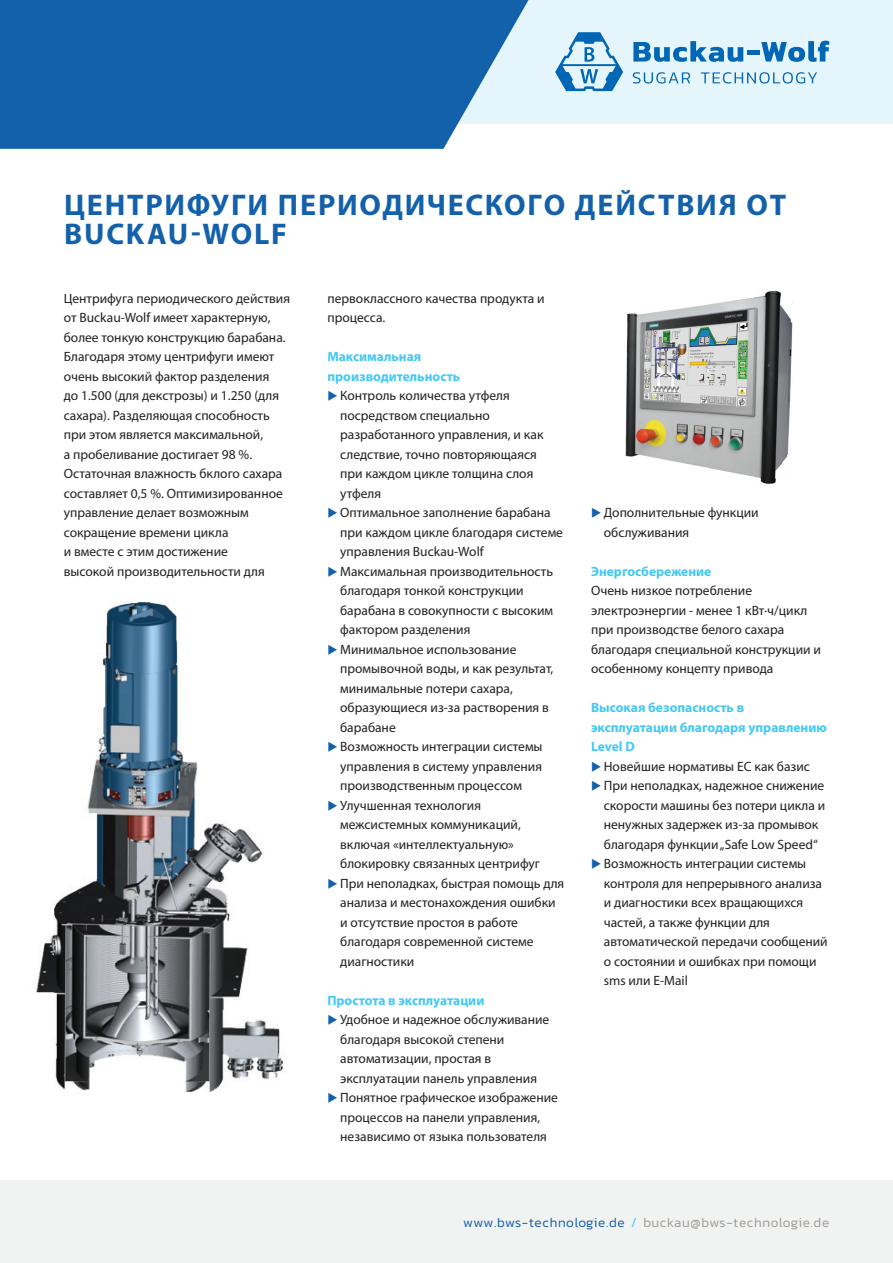
<style>
.page{position:relative;width:893px;height:1263px;background:#fff}
.page>*{position:absolute;margin:0;border:0;box-sizing:border-box;transform-origin:0 0}
.t1{font:700 30px/29.2px "Myriad Pro";letter-spacing:.06em;color:#1361ab}
.t2{font:13.5px/19.5px "Myriad Pro";color:#231f20}
.t3{font:700 13.5px/19.5px "Myriad Pro";color:#44c8f4}
.t4{font:300 13.5px "Kanit";letter-spacing:.05em;color:#9f9b95}
.s1{color:#1361ab}
.s2{color:#44c8f4}
</style>
<div class="page">
<div style="left:435px;top:0;width:458px;height:123px;background:#e5f5fc"></div>
<div style="left:0;top:1180px;width:893px;height:83px;background:#f1f3f2"></div>
<svg style="left:633px;top:41px;width:110px;height:21px"></svg>
<hr style="left:747px;top:51px;width:12px;height:4px;background:#0166b3">
<svg style="left:761px;top:41px;width:68px;height:21px"></svg>
<svg style="left:633px;top:72px;width:57px;height:12px"></svg>
<svg style="left:701px;top:72px;width:116px;height:12px"></svg>
<svg style="left:555px;top:32px;width:68px;height:59px"></svg>
<svg style="left:0;top:0;width:528px;height:149px;background:#246db1"></svg>
<img style="left:625px;top:290px;width:168px;height:194px">
<img style="left:36px;top:601px;width:247px;height:492px">
<h1 class="t1" style="left:64px;top:189px;width:724px">ЦЕНТРИФУГИ ПЕРИОДИЧЕСКОГО ДЕЙСТВИЯ ОТ<br>BUCKAU-WOLF</h1>
<p class="t2" style="left:64px;top:288px;width:228px">Центрифуга периодического действия от Buckau-Wolf имеет характерную, более тонкую конструкцию барабана.<br>Благодаря этому центрифуги имеют очень высокий фактор разделения<br>до 1.500 (для декстрозы) и 1.250 (для сахара). Разделяющая способность при этом является максимальной,<br>а пробеливание достигает 98 %.<br>Остаточная влажность бклого сахара составляет 0,5 %. Оптимизированное управление делает возможным сокращение времени цикла<br>и вместе с этим достижение<br>высокой производительности для</p>
<p class="t2" style="left:327px;top:288px;width:219px">первоклассного качества продукта и процесса.</p>
<p class="t3" style="left:327px;top:347px;width:134px">Максимальная производительность</p>
<p class="t2" style="left:340px;top:386px;width:205px;text-indent:-13px"><span class="s1">◆</span> Контроль количества утфеля посредством специально разработанного управления, и как следствие, точно повторяющаяся при каждом цикле толщина слоя утфеля</p>
<p class="t2" style="left:340px;top:503px;width:224px;text-indent:-13px"><span class="s1">◆</span> Оптимальное заполнение барабана при каждом цикле благодаря системе управления Buckau-Wolf</p>
<p class="t2" style="left:340px;top:561px;width:215px;text-indent:-13px"><span class="s1">◆</span> Максимальная производительность благодаря тонкой конструкции барабана в совокупности с высоким фактором разделения</p>
<p class="t2" style="left:340px;top:639px;width:215px;text-indent:-13px"><span class="s1">◆</span> Минимальное использование промывочной воды, и как результат, минимальные потери сахара, образующиеся из-за растворения в барабане</p>
<p class="t2" style="left:340px;top:737px;width:204px;text-align:justify;text-indent:-13px"><span class="s1">◆</span> Возможность интеграции системы управления в систему управления производственным процессом</p>
<p class="t2" style="left:340px;top:795px;width:201px;text-indent:-13px"><span class="s1">◆</span> Улучшенная технология межсистемных коммуникаций, включая «интеллектуальную» блокировку связанных центрифуг</p>
<p class="t2" style="left:340px;top:873px;width:226px;text-indent:-13px"><span class="s1">◆</span> При неполадках, быстрая помощь для анализа и местонахождения ошибки и отсутствие простоя в работе благодаря современной системе диагностики</p>
<p class="t3" style="left:327px;top:990px;width:158px">Простота в эксплуатации</p>
<p class="t2" style="left:340px;top:1010px;width:211px;text-indent:-13px"><span class="s1">◆</span> Удобное и надежное обслуживание благодаря высокой степени автоматизации, простая в эксплуатации панель управления</p>
<p class="t2" style="left:327px;top:1088px;width:232px;text-align:center"><span class="s1">◆</span> Понятное графическое изображение процессов на панели управления, независимо от языка пользователя</p>
<p class="t2" style="left:604px;top:503px;width:156px;text-indent:-13px"><span class="s1">◆</span> Дополнительные функции обслуживания</p>
<p class="t3" style="left:591px;top:561px;width:122px">Энергосбережение</p>
<p class="t2" style="left:591px;top:581px;width:231px">Очень низкое потребление электроэнергии - менее 1 кВт·ч/цикл при производстве белого сахара благодаря специальной конструкции и особенному концепту привода</p>
<p class="t3" style="left:591px;top:698px;width:237px">Высокая безопасность в эксплуатации благодаря управлению<br>Level D</p>
<p class="t2" style="left:591px;top:756px;width:220px"><span class="s1">◆</span> Новейшие нормативы ЕС как базис</p>
<p class="t2" style="left:604px;top:776px;width:223px;text-indent:-13px"><span class="s1">◆</span> При неполадках, надежное снижение скорости машины без потери цикла и ненужных задержек из-за промывок благодаря функции „Safe Low Speed“</p>
<p class="t2" style="left:604px;top:854px;width:225px;text-indent:-13px"><span class="s1">◆</span> Возможность интеграции системы контроля для непрерывного анализа и диагностики всех вращающихся частей, а также функции для автоматической передачи сообщений о состоянии и ошибках при помощи sms или E-Mail</p>
<p class="t4" style="left:463px;top:1213px;width:367px"><span class="s1">www.bws-technologie.de</span> <span class="s2">/</span> buckau@bws-technologie.de</p>
</div>
